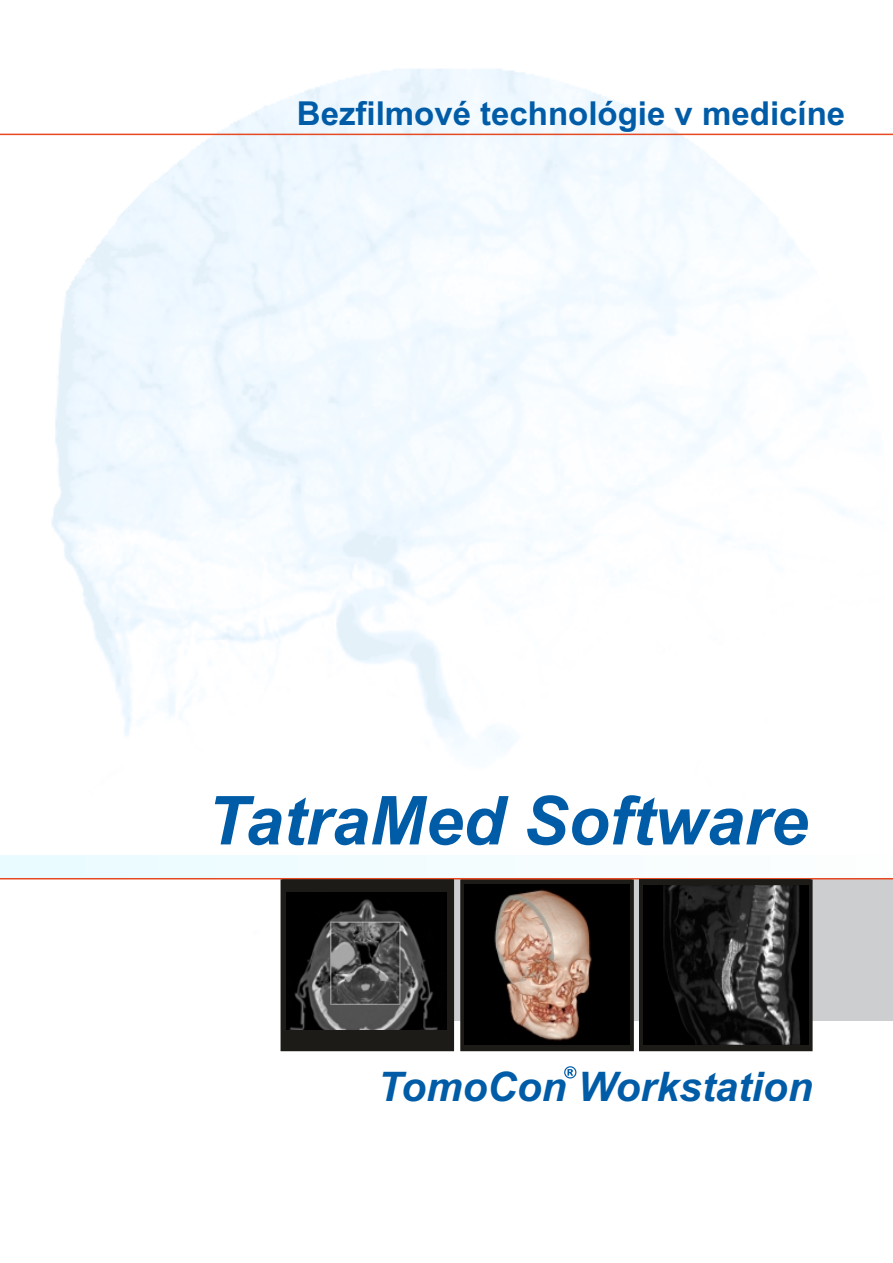
<style>
.page{position:relative;width:893px;height:1263px;background:#fff}
.page>*{position:absolute;margin:0;border:0;box-sizing:border-box;transform-origin:0 0}
.t1{font:italic 700 67.5px "Arial";color:#005ca7}
.t2{font:italic 700 40.8px "Arial";color:#005ca7}
.t3{font:700 33px "Arial";color:#005ca7}
</style>
<div class="page">
<hr style="left:0;top:134px;width:893px;height:1px;background:#e74923">
<div style="left:391px;top:879px;width:502px;height:141px;background:#cdcecf"></div>
<div style="left:0;top:855px;width:893px;height:23px;background:#f3fcfe"></div>
<svg style="left:564px;top:1066px;width:12px;height:12px"></svg>
<hr style="left:0;top:878px;width:893px;height:1px;background:#e74923">
<svg style="left:285px;top:879px;width:524px;height:172px;background:#4c4039"></svg>
<img style="left:287px;top:892px;width:159px;height:137px">
<img style="left:643px;top:886px;width:166px;height:159px">
<div style="left:639px;top:879px;width:174px;height:172px;border:3px solid #1c1b17"></div>
<div style="left:281px;top:879px;width:173px;height:172px;border:3px solid #1c1b17"></div>
<p class="t3" style="left:297px;top:101px;width:550px">Bezfilmové technológie v medicíne</p>
<h1 class="t1" style="left:207px;top:795px;width:603px">TatraMed Software</h1>
<p class="t2" style="left:378px;top:1072px;width:436px">TomoCon Workstation</p>
</div>
